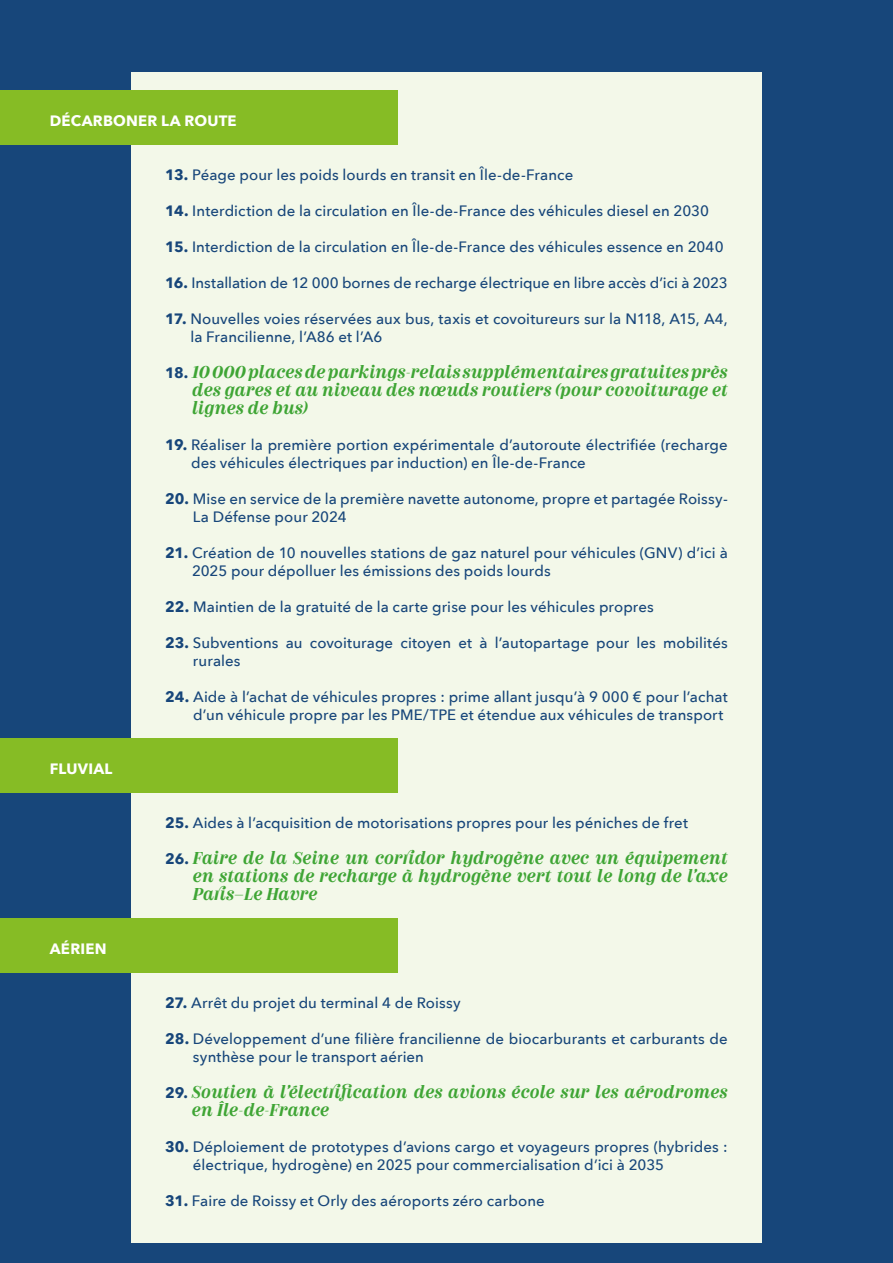
<style>
.page{position:relative;width:893px;height:1263px;background:#17467a}
.page>*{position:absolute;margin:0;border:0;box-sizing:border-box;transform-origin:0 0}
.t1{font:500 15px/18px "Avenir Next";letter-spacing:.005em;color:#17467a}
.t2{font:italic 600 15px/18px "Couturier";letter-spacing:.01em;color:#3fa535;text-align:justify}
.t3{font:700 15px "Avenir Next";letter-spacing:.015em;color:#fff}
.s1{font-weight:700}
.s2{font-family:"Avenir Next";font-weight:700;font-style:normal;color:#17467a}
</style>
<div class="page">
<div style="left:131px;top:72px;width:631px;height:1170px;background:#f3f8e9"></div>
<div style="left:0;top:90px;width:398px;height:54px;background:#86bc25"></div>
<div style="left:0;top:738px;width:398px;height:54px;background:#86bc25"></div>
<div style="left:0;top:918px;width:398px;height:54px;background:#86bc25"></div>
<p class="t3" style="left:50px;top:108px;width:188px">DÉCARBONER LA ROUTE</p>
<p class="t3" style="left:50px;top:756px;width:64px">FLUVIAL</p>
<p class="t3" style="left:50px;top:936px;width:58px">AÉRIEN</p>
<p class="t1" style="left:165px;top:165px;width:410px"><span class="s1">13.</span> Péage pour les poids lourds en transit en Île-de-France</p>
<p class="t1" style="left:165px;top:201px;width:545px"><span class="s1">14.</span> Interdiction de la circulation en Île-de-France des véhicules diesel en 2030</p>
<p class="t1" style="left:165px;top:237px;width:560px"><span class="s1">15.</span> Interdiction de la circulation en Île-de-France des véhicules essence en 2040</p>
<p class="t1" style="left:165px;top:273px;width:564px"><span class="s1">16.</span> Installation de 12 000 bornes de recharge électrique en libre accès d’ici à 2023</p>
<p class="t1" style="left:190px;top:309px;width:539px;text-indent:-25px"><span class="s1">17.</span> Nouvelles voies réservées aux bus, taxis et covoitureurs sur la N118, A15, A4, la Francilienne, l’A86 et l’A6</p>
<p class="t2" style="left:192px;top:364px;width:537px;text-indent:-27px"><span class="s2">18.</span> 10 000 places de parkings-relais supplémentaires gratuites près des gares et au niveau des nœuds routiers (pour covoiturage et lignes de bus)</p>
<p class="t1" style="left:191px;top:435px;width:538px;text-indent:-26px"><span class="s1">19.</span> Réaliser la première portion expérimentale d’autoroute électrifiée (recharge des véhicules électriques par induction) en Île-de-France</p>
<p class="t1" style="left:193px;top:489px;width:536px;text-indent:-28px"><span class="s1">20.</span> Mise en service de la première navette autonome, propre et partagée Roissy-<br>La Défense pour 2024</p>
<p class="t1" style="left:192px;top:543px;width:537px;text-indent:-27px"><span class="s1">21.</span> Création de 10 nouvelles stations de gaz naturel pour véhicules (GNV) d’ici à<br>2025 pour dépolluer les émissions des poids lourds</p>
<p class="t1" style="left:165px;top:597px;width:490px"><span class="s1">22.</span> Maintien de la gratuité de la carte grise pour les véhicules propres</p>
<p class="t1" style="left:193px;top:633px;width:536px;text-indent:-28px"><span class="s1">23.</span> Subventions au covoiturage citoyen et à l’autopartage pour les mobilités rurales</p>
<p class="t1" style="left:165px;top:687px;width:564px;text-align:right"><span class="s1">24.</span> Aide à l’achat de véhicules propres : prime allant jusqu’à 9 000 € pour l’achat d’un véhicule propre par les PME/TPE et étendue aux véhicules de transport</p>
<p class="t1" style="left:165px;top:813px;width:524px"><span class="s1">25.</span> Aides à l’acquisition de motorisations propres pour les péniches de fret</p>
<p class="t2" style="left:193px;top:850px;width:536px;text-indent:-28px"><span class="s2">26.</span> Faire de la Seine un corridor hydrogène avec un équipement en stations de recharge à hydrogène vert tout le long de l’axe Paris–Le Havre</p>
<p class="t1" style="left:165px;top:993px;width:297px"><span class="s1">27.</span> Arrêt du projet du terminal 4 de Roissy</p>
<p class="t1" style="left:193px;top:1029px;width:536px;text-indent:-28px"><span class="s1">28.</span> Développement d’une filière francilienne de biocarburants et carburants de synthèse pour le transport aérien</p>
<p class="t2" style="left:192px;top:1084px;width:537px;text-indent:-27px"><span class="s2">29.</span> Soutien à l’électrification des avions école sur les aérodromes en Île-de-France</p>
<p class="t1" style="left:193px;top:1137px;width:536px;text-indent:-28px"><span class="s1">30.</span> Déploiement de prototypes d’avions cargo et voyageurs propres (hybrides : électrique, hydrogène) en 2025 pour commercialisation d’ici à 2035</p>
<p class="t1" style="left:165px;top:1191px;width:381px"><span class="s1">31.</span> Faire de Roissy et Orly des aéroports zéro carbone</p>
</div>
